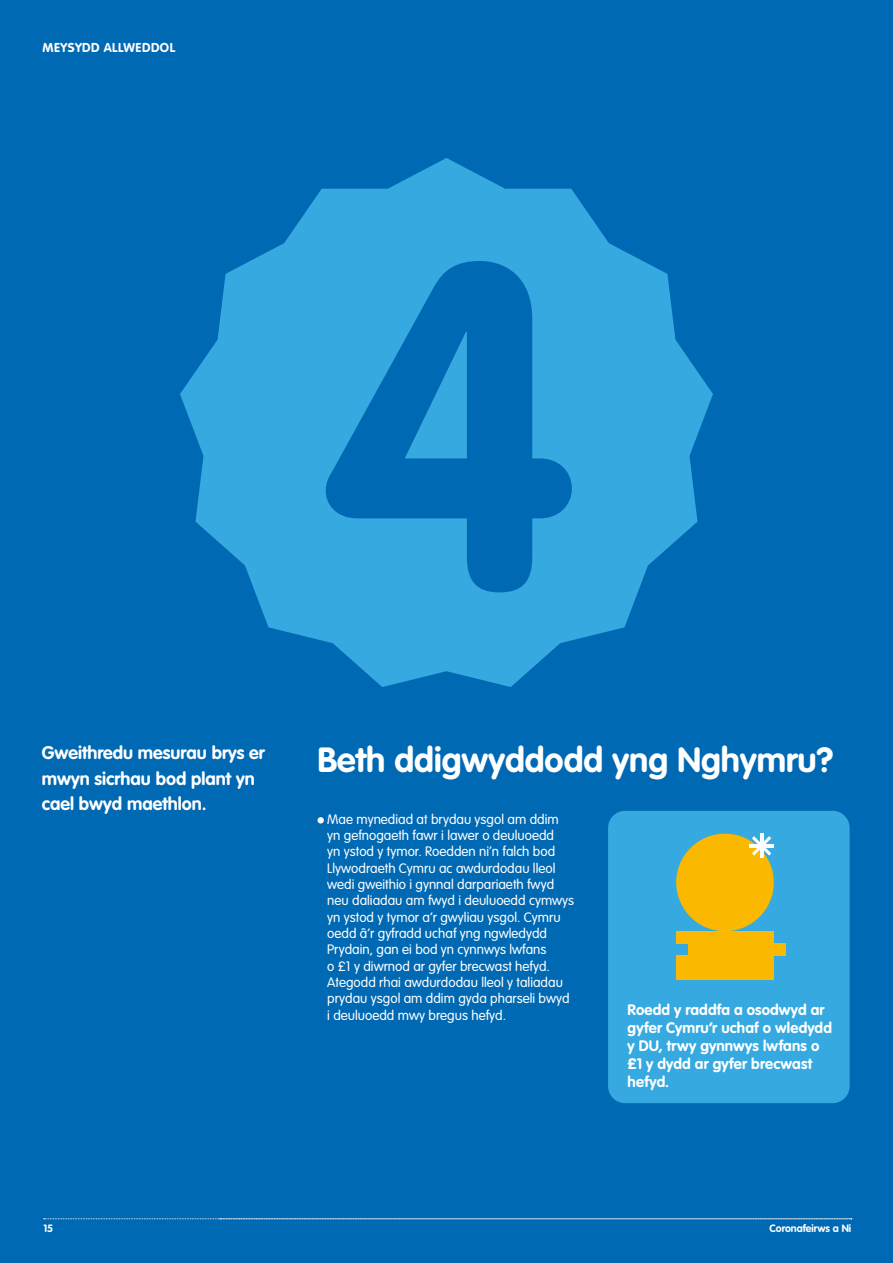
<style>
.page{position:relative;width:893px;height:1263px;background:#0069b4}
.page>*{position:absolute;margin:0;border:0;box-sizing:border-box;transform-origin:0 0}
.t1{font:700 453.9px "VAG Rounded";color:#0069b4}
.t2{font:700 34.5px "VAG Rounded";color:#fff}
.t3{font:700 18px/25.5px "VAG Rounded";color:#fff}
.t4{font:700 15px/18px "VAG Rounded";letter-spacing:.01em;color:#fff}
.t5{font:300 13.5px/16.4px "VAG Rounded";color:#fff}
.t6{font:700 12.75px "VAG Rounded";letter-spacing:.035em;color:#fff}
.t7{font:700 10.5px "VAG Rounded";color:#fff}
</style>
<div class="page">
<div style="left:317px;top:817px;width:7px;height:6px;background:#fff;border-radius:50%"></div>
<div style="left:608px;top:811px;width:242px;height:292px;background:#36a9e1;border-radius:17px"></div>
<div style="left:676px;top:968px;width:98px;height:12px;background:#fbb800"></div>
<div style="left:676px;top:956px;width:98px;height:12px;background:#fbb800"></div>
<div style="left:676px;top:931px;width:98px;height:12px;background:#fbb800"></div>
<div style="left:688px;top:943px;width:98px;height:13px;background:#fbb800"></div>
<div style="left:676px;top:834px;width:98px;height:97px;background:#fbb800;border-radius:50%"></div>
<hr style="left:760px;top:834px;width:3px;height:24px;background:#fff">
<hr style="left:749px;top:844px;width:25px;height:3px;background:#fff">
<svg style="left:752px;top:836px;width:19px;height:19px"></svg>
<svg style="left:180px;top:158px;width:533px;height:529px;fill:#36a9e1"></svg>
<svg style="left:44px;top:1218px;width:808px;height:1px"></svg>
<p class="t6" style="left:43px;top:41px;width:134px">MEYSYDD ALLWEDDOL</p>
<h1 class="t1" style="left:318px;top:163px;width:262px">4</h1>
<h3 class="t3" style="left:42px;top:740px;width:225px">Gweithredu mesurau brys er mwyn sicrhau bod plant yn cael bwyd maethlon.</h3>
<h2 class="t2" style="left:317px;top:740px;width:517px">Beth ddigwyddodd yng Nghymru?</h2>
<p class="t5" style="left:327px;top:810px;width:248px">Mae mynediad at brydau ysgol am ddim yn gefnogaeth fawr i lawer o deuluoedd<br>yn ystod y tymor. Roedden ni’n falch bod Llywodraeth Cymru ac awdurdodau lleol wedi gweithio i gynnal darpariaeth fwyd neu daliadau am fwyd i deuluoedd cymwys yn ystod y tymor a’r gwyliau ysgol. Cymru oedd â’r gyfradd uchaf yng ngwledydd Prydain, gan ei bod yn cynnwys lwfans<br>o £1 y diwrnod ar gyfer brecwast hefyd.<br>Ategodd rhai awdurdodau lleol y taliadau prydau ysgol am ddim gyda pharseli bwyd i deuluoedd mwy bregus hefyd.</p>
<p class="t4" style="left:628px;top:1000px;width:206px">Roedd y raddfa a osodwyd ar gyfer Cymru’r uchaf o wledydd y DU, trwy gynnwys lwfans o £1 y dydd ar gyfer brecwast hefyd.</p>
<p class="t7" style="left:43px;top:1222px;width:11px">15</p>
<p class="t7" style="left:769px;top:1222px;width:83px">Coronafeirws a Ni</p>
</div>
